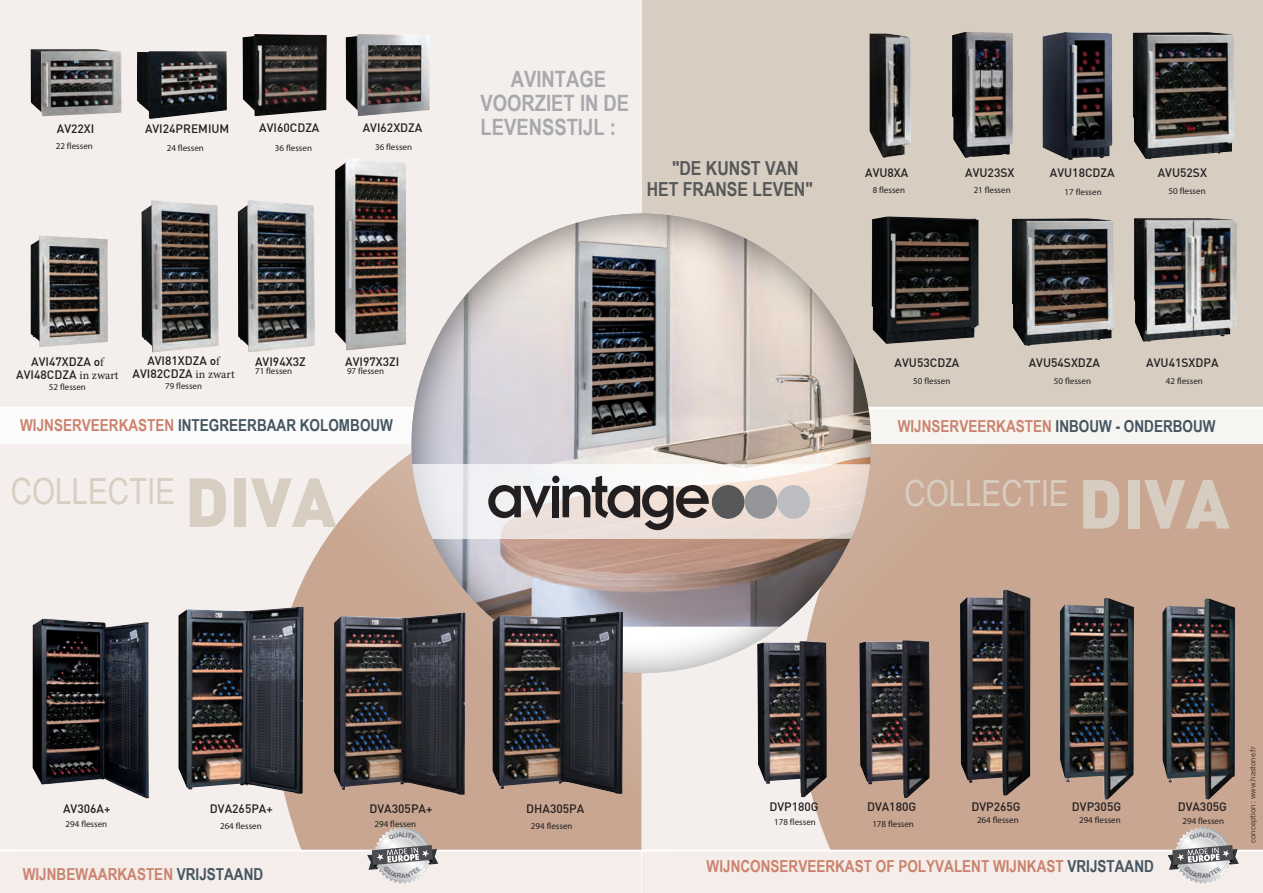
<style>
.page{position:relative;width:1263px;height:893px;background:#fff}
.page>*{position:absolute;margin:0;border:0;box-sizing:border-box;transform-origin:0 0}
.t1{font:36px "Arial Narrow";color:#d7cdc1}
.t2{font:700 22.5px/24.3px "Arial Narrow";color:#a8a9ad;text-align:center}
.t3{font:700 19.35px/21.3px "Arial Narrow";color:#57585a;text-align:center}
.t4{font:700 16.5px "Arial Narrow";color:#cb836e}
.t5{font:700 16.5px "Arial Narrow";color:#455661}
.t6{font:500 12px/13.4px "DIN";color:#231f20;text-align:center}
.t7{font:9px "Myriad Pro";color:#231f20}
.t8{font:7.5px "Benton Sans";color:#231f20}
.s1{font-family:"Minion Pro";font-weight:400}
.s2{color:#cb836e}
.s3{color:#455661}
.s4{font-family:"DIN";font-weight:900;font-size:68.1px}
</style>
<div class="page">
<div style="left:641px;top:443px;width:622px;height:450px;background:#c8a691"></div>
<div style="left:0;top:443px;width:641px;height:450px;background:#c8a691"></div>
<svg style="left:0;top:443px;width:409px;height:407px;fill:#f4efec"></svg>
<svg style="left:641px;top:675px;width:221px;height:175px;fill:#f4efec"></svg>
<div style="left:641px;top:0;width:622px;height:443px;background:#d7cdc1"></div>
<div style="left:856px;top:408px;width:407px;height:35px;background:#f7f5f2"></div>
<hr style="left:867px;top:407px;width:396px;height:2px;background:#fff">
<div style="left:0;top:0;width:641px;height:443px;background:#f4efec"></div>
<div style="left:0;top:408px;width:426px;height:35px;background:#fff"></div>
<hr style="left:0;top:407px;width:415px;height:2px;background:#fff">
<div style="left:409px;top:213px;width:462px;height:462px;background:#231f20;opacity:.6"></div>
<div style="left:0;top:851px;width:641px;height:42px;background:#f4ede9"></div>
<div style="left:641px;top:851px;width:622px;height:42px;background:#f4ede9"></div>
<hr style="left:0;top:850px;width:641px;height:1px;background:#fff">
<hr style="left:641px;top:850px;width:622px;height:1px;background:#fff">
<svg style="left:412px;top:464px;width:458px;height:75px;background:#d4cbc8"></svg>
<div style="left:712px;top:486px;width:32px;height:32px;background:#57585a;border-radius:50%"></div>
<div style="left:712px;top:485px;width:32px;height:33px;border:1px solid #57585a;border-radius:50%"></div>
<div style="left:745px;top:486px;width:32px;height:32px;background:#939598;border-radius:50%"></div>
<div style="left:745px;top:485px;width:32px;height:33px;border:1px solid #939598;border-radius:50%"></div>
<div style="left:778px;top:486px;width:31px;height:32px;background:#bcbdc0;border-radius:50%"></div>
<div style="left:778px;top:485px;width:31px;height:33px;background:#bcbdc0;border-radius:50%"></div>
<div style="left:777px;top:485px;width:33px;height:33px;border:1px solid #bcbdc0;border-radius:50%"></div>
<img style="left:31px;top:49px;width:91px;height:67px">
<img style="left:137px;top:51px;width:90px;height:68px">
<img style="left:872px;top:216px;width:107px;height:128px">
<img style="left:1134px;top:218px;width:103px;height:124px">
<img style="left:952px;top:32px;width:61px;height:126px">
<img style="left:31px;top:235px;width:77px;height:112px">
<img style="left:141px;top:200px;width:78px;height:152px">
<img style="left:238px;top:200px;width:77px;height:152px">
<img style="left:869px;top:33px;width:42px;height:125px">
<img style="left:335px;top:158px;width:71px;height:192px">
<img style="left:243px;top:34px;width:84px;height:82px">
<img style="left:346px;top:34px;width:84px;height:82px">
<img style="left:1012px;top:218px;width:102px;height:128px">
<img style="left:1133px;top:32px;width:102px;height:127px">
<img style="left:960px;top:590px;width:70px;height:206px">
<img style="left:1060px;top:598px;width:74px;height:202px">
<img style="left:859px;top:640px;width:70px;height:158px">
<img style="left:1162px;top:598px;width:63px;height:202px">
<img style="left:757px;top:641px;width:70px;height:156px">
<img style="left:27px;top:614px;width:124px;height:187px">
<img style="left:492px;top:612px;width:131px;height:182px">
<img style="left:178px;top:607px;width:125px;height:187px">
<img style="left:334px;top:612px;width:131px;height:183px">
<img style="left:1042px;top:32px;width:71px;height:128px">
<svg style="left:1168px;top:826px;width:71px;height:58px"></svg>
<svg style="left:367px;top:826px;width:71px;height:58px"></svg>
<p class="t6" style="left:57px;top:121px;width:39px">AV22XI</p>
<p class="t6" style="left:145px;top:122px;width:86px">AVI24PREMIUM</p>
<p class="t6" style="left:259px;top:121px;width:62px">AVI60CDZA</p>
<p class="t6" style="left:363px;top:121px;width:61px">AVI62XDZA</p>
<p class="t7" style="left:56px;top:140px;width:39px">22 flessen</p>
<p class="t7" style="left:167px;top:142px;width:39px">24 flessen</p>
<p class="t7" style="left:275px;top:143px;width:39px">36 flessen</p>
<p class="t7" style="left:375px;top:142px;width:39px">36 flessen</p>
<h2 class="t2" style="left:480px;top:65px;width:150px">AVINTAGE<br>VOORZIET IN DE<br>LEVENSSTIJL :</h2>
<h3 class="t3" style="left:647px;top:156px;width:168px">"DE KUNST VAN<br>HET FRANSE LEVEN"</h3>
<p class="t6" style="left:865px;top:165px;width:45px">AVU8XA</p>
<p class="t6" style="left:965px;top:165px;width:51px">AVU23SX</p>
<p class="t6" style="left:1050px;top:165px;width:66px">AVU18CDZA</p>
<p class="t6" style="left:1158px;top:165px;width:51px">AVU52SX</p>
<p class="t7" style="left:873px;top:184px;width:34px">8 flessen</p>
<p class="t7" style="left:974px;top:185px;width:39px">21 flessen</p>
<p class="t7" style="left:1064px;top:186px;width:39px">17 flessen</p>
<p class="t7" style="left:1169px;top:185px;width:39px">50 flessen</p>
<p class="t6" style="left:16px;top:354px;width:104px">AVI47XDZA o<span class="s1">f<br></span>AVI48CDZA <span class="s1">in zwart</span></p>
<p class="t7" style="left:49px;top:381px;width:39px">52 flessen</p>
<p class="t6" style="left:133px;top:354px;width:104px">AVI81XDZA o<span class="s1">f<br></span>AVI82CDZA <span class="s1">in zwart</span></p>
<p class="t7" style="left:165px;top:381px;width:39px">79 flessen</p>
<p class="t6" style="left:255px;top:354px;width:52px">AVI94X3Z</p>
<p class="t7" style="left:255px;top:366px;width:39px">71 flessen</p>
<p class="t6" style="left:345px;top:354px;width:56px">AVI97X3ZI</p>
<p class="t7" style="left:347px;top:366px;width:39px">97 flessen</p>
<p class="t6" style="left:895px;top:355px;width:66px">AVU53CDZA</p>
<p class="t6" style="left:1029px;top:356px;width:73px">AVU54SXDZA</p>
<p class="t6" style="left:1146px;top:356px;width:74px">AVU41SXDPA</p>
<p class="t7" style="left:913px;top:376px;width:39px">50 flessen</p>
<p class="t7" style="left:1054px;top:376px;width:39px">50 flessen</p>
<p class="t7" style="left:1166px;top:376px;width:39px">42 flessen</p>
<h3 class="t5" style="left:20px;top:412px;width:374px"><span class="s2">WIJNSERVEERKASTEN</span> INTEGREERBAAR KOLOMBOUW</h3>
<h3 class="t4" style="left:898px;top:414px;width:319px">WIJNSERVEERKASTEN <span class="s3">INBOUW - ONDERBOUW</span></h3>
<h1 class="t1" style="left:11px;top:465px;width:327px">COLLECTIE <span class="s4">DIVA</span></h1>
<h1 class="t1" style="left:904px;top:466px;width:327px">COLLECTIE <span class="s4">DIVA</span></h1>
<p class="t6" style="left:63px;top:801px;width:49px">AV306A+</p>
<p class="t6" style="left:210px;top:801px;width:64px">DVA265PA+</p>
<p class="t6" style="left:370px;top:801px;width:64px">DVA305PA+</p>
<p class="t6" style="left:526px;top:801px;width:60px">DHA305PA</p>
<p class="t6" style="left:769px;top:800px;width:51px">DVP180G</p>
<p class="t6" style="left:867px;top:800px;width:51px">DVA180G</p>
<p class="t6" style="left:971px;top:800px;width:51px">DVP265G</p>
<p class="t6" style="left:1072px;top:800px;width:51px">DVP305G</p>
<p class="t6" style="left:1178px;top:800px;width:51px">DVA305G</p>
<p class="t7" style="left:66px;top:818px;width:43px">294 flessen</p>
<p class="t7" style="left:220px;top:820px;width:43px">264 flessen</p>
<p class="t7" style="left:374px;top:819px;width:43px">294 flessen</p>
<p class="t7" style="left:531px;top:820px;width:43px">294 flessen</p>
<h3 class="t4" style="left:23px;top:861px;width:242px">WIJNBEWAARKASTEN <span class="s3">VRIJSTAAND</span></h3>
<p class="t7" style="left:774px;top:816px;width:43px">178 flessen</p>
<p class="t7" style="left:872px;top:819px;width:43px">178 flessen</p>
<p class="t7" style="left:977px;top:815px;width:43px">264 flessen</p>
<p class="t7" style="left:1079px;top:815px;width:43px">294 flessen</p>
<p class="t7" style="left:1182px;top:815px;width:43px">294 flessen</p>
<h3 class="t4" style="left:707px;top:854px;width:449px">WIJNCONSERVEERKAST OF POLYVALENT WIJNKAST <span class="s3">VRIJSTAAND</span></h3>
<p class="t8" style="left:1248px;top:843px;width:98px;rotate:-90deg">conception : www.hastone.fr</p>
</div>
